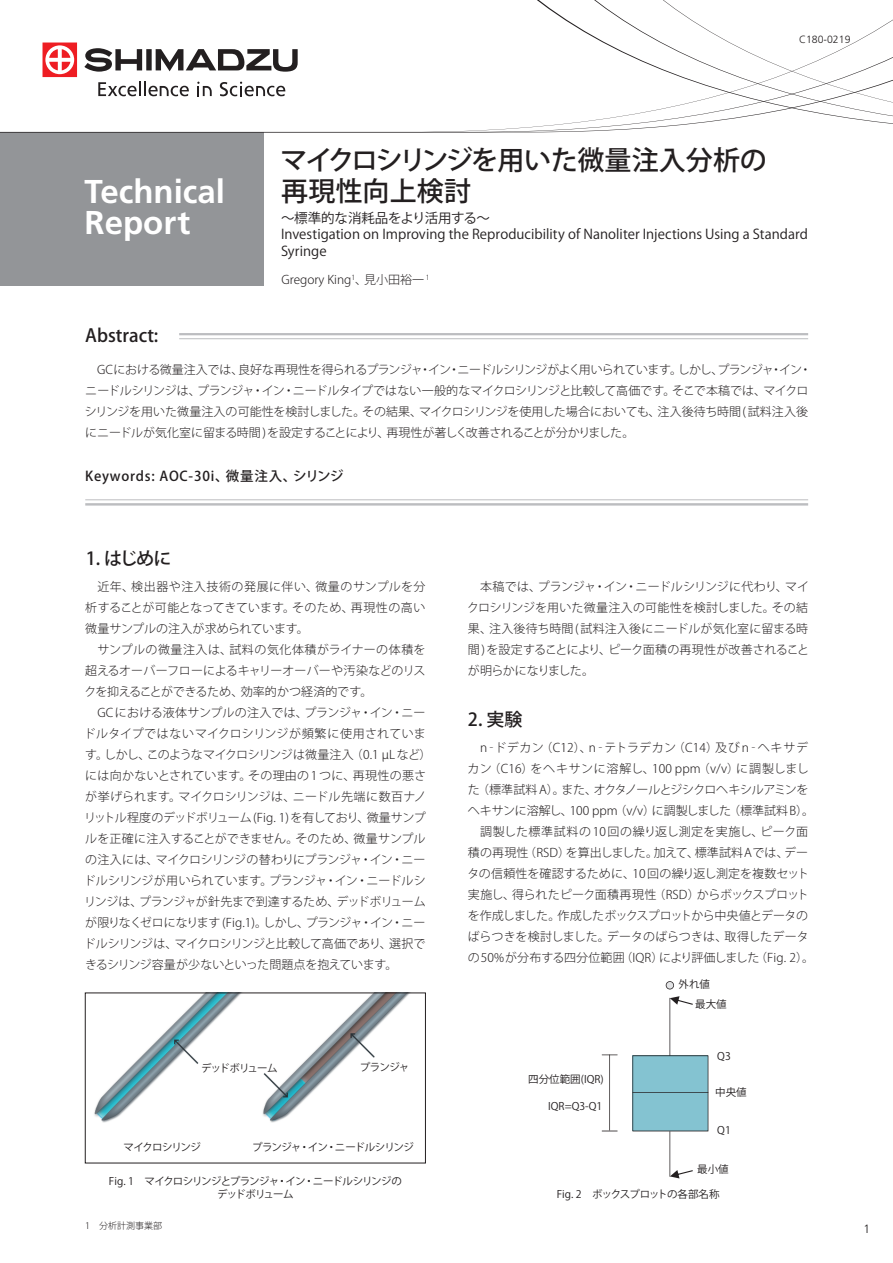
<style>
.page{position:relative;width:893px;height:1263px;background:#fff}
.page>*{position:absolute;margin:0;border:0;box-sizing:border-box;transform-origin:0 0}
.t1{font:700 33px/31.5px "Frutiger LT Std";color:#fff}
.t2{font:500 27px/30.8px "Koz Go Pro";letter-spacing:-.005em;color:#231f20}
.t3{font:500 18px "Koz Go Pr 6 N";color:#231f20}
.t4{font:13.5px/16.5px "Koz Go Pr 6 N";color:#231f20}
.t5{font:500 13.5px "Koz Go Pr 6 N";letter-spacing:.055em;color:#231f20}
.t6{font:300 12px/21px "Koz Go Pr 6 N";letter-spacing:-.01em;color:#231f20}
.t7{font:300 12px/21px "Koz Go Pr 6 N";letter-spacing:-.03em;color:#231f20}
.t8{font:300 12px "Frutiger LT Std";color:#231f20}
.t9{font:10.5px/13.5px "Koz Go Pr 6 N";letter-spacing:-.09em;color:#231f20;text-align:center}
.t10{font:10.5px "Koz Go Pr 6 N";letter-spacing:-.05em;color:#231f20}
.t11{font:10.5px "Koz Go Pr 6 N";letter-spacing:-.075em;color:#231f20}
.t12{font:10.5px "Koz Go Pr 6 N";color:#231f20}
.t13{font:300 10.5px "Frutiger LT Std";color:#231f20}
.t14{font:10.5px "Koz Go Pr 6 N";letter-spacing:-.1em;color:#231f20}
.t15{font:300 9px "Koz Go Pr 6 N";color:#231f20}
</style>
<div class="page">
<div style="left:0;top:132px;width:264px;height:153px;background:#939598"></div>
<svg style="left:0;top:42px;width:414px;height:90px"></svg>
<svg style="left:540px;top:0;width:353px;height:132px"></svg>
<svg style="left:43px;top:43px;width:34px;height:34px"></svg>
<svg style="left:84px;top:48px;width:58px;height:24px"></svg>
<div style="left:146px;top:49px;width:6px;height:21px;background:#231f20"></div>
<svg style="left:156px;top:49px;width:142px;height:23px"></svg>
<svg style="left:98px;top:81px;width:91px;height:15px"></svg>
<svg style="left:197px;top:82px;width:15px;height:14px"></svg>
<svg style="left:220px;top:82px;width:65px;height:14px"></svg>
<hr style="left:179px;top:333px;width:629px;height:2px;background:#bcbdc0">
<hr style="left:179px;top:338px;width:629px;height:1px;background:#bcbdc0">
<hr style="left:85px;top:499px;width:723px;height:1px;background:#bcbdc0">
<hr style="left:85px;top:503px;width:723px;height:3px;background:#bcbdc0">
<img style="left:94px;top:994px;width:315px;height:129px">
<div style="left:85px;top:992px;width:341px;height:171px;border:1px solid #231f20"></div>
<svg style="left:666px;top:981px;width:8px;height:8px"></svg>
<svg style="left:602px;top:1054px;width:16px;height:77px"></svg>
<svg style="left:632px;top:996px;width:76px;height:182px"></svg>
<p class="t13" style="left:799px;top:33px;width:53px">C180-0219</p>
<h1 class="t1" style="left:85px;top:176px;width:142px">Technical<br>Report</h1>
<h2 class="t2" style="left:281px;top:147px;width:488px">マイクロシリンジを用いた微量注入分析の再現性向上検討</h2>
<p class="t4" style="left:281px;top:210px;width:528px">～標準的な消耗品をより活用する～<br>Investigation on Improving the Reproducibility of Nanoliter Injections Using a Standard<br>Syringe</p>
<p class="t6" style="left:282px;top:269px;width:149px">Gregory King<sup>1</sup>、見小田裕一 <sup>1</sup></p>
<h3 class="t3" style="left:85px;top:325px;width:75px">Abstract:</h3>
<p class="t7" style="left:85px;top:359px;width:728px;text-indent:12px">GCにおける微量注入では、良好な再現性を得られるプランジャ・イン・ニードルシリンジがよく用いられています。しかし、プランジャ・イン・ニードルシリンジは、プランジャ・イン・ニードルタイプではない一般的なマイクロシリンジと比較して高価です。そこで本稿では、マイクロシリンジを用いた微量注入の可能性を検討しました。その結果、マイクロシリンジを使用した場合においても、注入後待ち時間 ( 試料注入後にニードルが気化室に留まる時間 )を設定することにより、再現性が著しく改善されることが分かりました。</p>
<p class="t5" style="left:85px;top:468px;width:260px">Keywords: AOC-30i、微量注入、シリンジ</p>
<h3 class="t3" style="left:86px;top:548px;width:87px">1. はじめに</h3>
<p class="t6" style="left:84px;top:576px;width:349px">　近年、検出器や注入技術の発展に伴い、微量のサンプルを分析することが可能となってきています。そのため、再現性の高い微量サンプルの注入が求められています。<br>　サンプルの微量注入は、試料の気化体積がライナーの体積を超えるオーバーフローによるキャリーオーバーや汚染などのリスクを抑えることができるため、効率的かつ経済的です。<br>　GC における液体サンプルの注入では、プランジャ・イン・ニードルタイプではないマイクロシリンジが頻繁に使用されています。しかし、このようなマイクロシリンジは微量注入（0.1 µL など）には向かないとされています。その理由の 1 つに、再現性の悪さが挙げられます。マイクロシリンジは、ニードル先端に数百ナノリットル程度のデッドボリューム(Fig. 1)を有しており、微量サンプルを正確に注入することができません。そのため、微量サンプルの注入には、マイクロシリンジの替わりにプランジャ・イン・ニードルシリンジが用いられています。プランジャ・イン・ニードルシリンジは、プランジャが針先まで到達するため、デッドボリュームが限りなくゼロになります (Fig.1)。しかし、プランジャ・イン・ニードルシリンジは、マイクロシリンジと比較して高価であり、選択できるシリンジ容量が少ないといった問題点を抱えています。</p>
<p class="t9" style="left:201px;top:1061px;width:78px">デッドボリューム</p>
<p class="t10" style="left:360px;top:1061px;width:51px">プランジャ</p>
<p class="t14" style="left:124px;top:1141px;width:79px">マイクロシリンジ</p>
<p class="t11" style="left:252px;top:1141px;width:163px">プランジャ・イン・ニードルシリンジ</p>
<p class="t9" style="left:109px;top:1174px;width:294px">Fig. 1　マイクロシリンジとプランジャ・イン・ニードルシリンジのデッドボリューム</p>
<p class="t15" style="left:85px;top:1220px;width:78px">1　分析計測事業部</p>
<p class="t6" style="left:467px;top:576px;width:343px;text-align:justify">　本稿では、プランジャ・イン・ニードルシリンジに代わり、マイクロシリンジを用いた微量注入の可能性を検討しました。その結果、注入後待ち時間 ( 試料注入後にニードルが気化室に留まる時間 )を設定することにより、ピーク面積の再現性が改善されることが明らかになりました。</p>
<h3 class="t3" style="left:468px;top:709px;width:56px">2. 実験</h3>
<p class="t6" style="left:467px;top:737px;width:348px">　n‐ドデカン （C12）、n‐テトラデカン （C14）及び n‐ヘキサデカン （C16）をヘキサンに溶解し、100 ppm （v/v）に調製しました（標準試料 A）。また、オクタノールとジシクロヘキシルアミンをヘキサンに溶解し、100 ppm（v/v）に調製しました（標準試料B）。　調製した標準試料の 10 回の繰り返し測定を実施し、ピーク面積の再現性（RSD）を算出しました。加えて、標準試料Aでは、データの信頼性を確認するために、10 回の繰り返し測定を複数セット実施し、得られたピーク面積再現性（RSD）からボックスプロットを作成しました。作成したボックスプロットから中央値とデータのばらつきを検討しました。データのばらつきは、取得したデータの50%が分布する四分位範囲（IQR）により評価しました（Fig. 2）。</p>
<p class="t10" style="left:679px;top:978px;width:33px">外れ値</p>
<p class="t10" style="left:695px;top:998px;width:33px">最大値</p>
<p class="t12" style="left:528px;top:1073px;width:77px">四分位範囲(IQR)</p>
<p class="t10" style="left:548px;top:1100px;width:56px">IQR=Q3-Q1</p>
<p class="t10" style="left:717px;top:1050px;width:15px">Q3</p>
<p class="t10" style="left:715px;top:1086px;width:33px">中央値</p>
<p class="t10" style="left:717px;top:1124px;width:15px">Q1</p>
<p class="t10" style="left:697px;top:1163px;width:33px">最小値</p>
<p class="t10" style="left:557px;top:1188px;width:164px">Fig. 2　ボックスプロットの各部名称</p>
<p class="t8" style="left:863px;top:1222px;width:8px">1</p>
</div>
